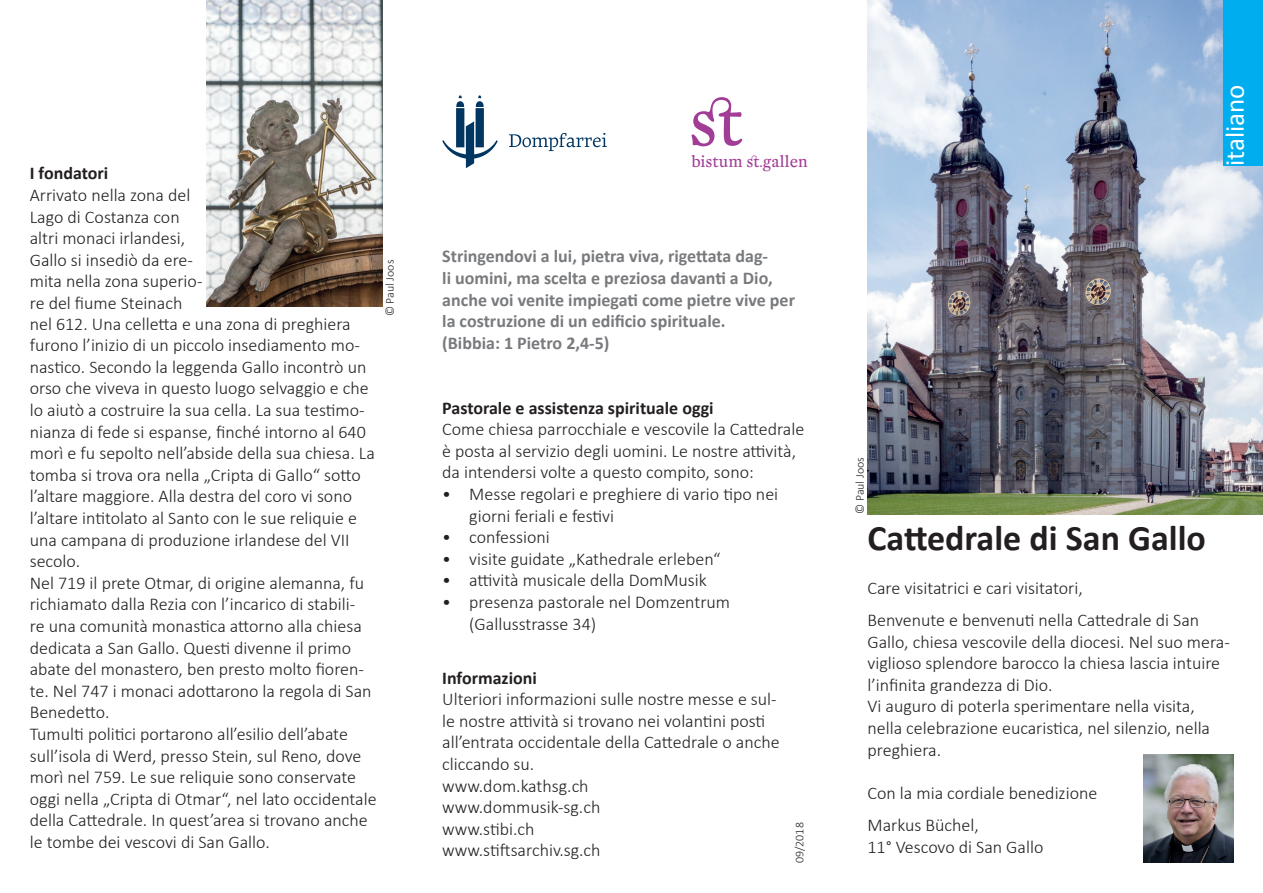
<style>
.page{position:relative;width:1263px;height:893px;background:#fff}
.page>*{position:absolute;margin:0;border:0;box-sizing:border-box;transform-origin:0 0}
.t1{font:68.25px "DTL Fleischmann T Alt";color:#a13d96}
.t2{font:700 36px "Calibri";color:#231f20}
.t3{font:27px "Calibri";color:#fff}
.t4{font:300 18px/21.6px "Calibri";color:#231f20}
.t5{font:700 18px/21.6px "Calibri";color:#787a7d}
.t6{font:700 18px "Calibri";color:#231f20}
.t7{font:16.35px "DTL Fleischmann T";letter-spacing:.005em;color:#a13d96}
.t8{font:300 12px "Calibri";color:#231f20}
.s1{font-family:"DTL Fleischmann T Alt"}
.s2{font-size:11.55px}
</style>
<div class="page">
<img style="left:867px;top:0;width:396px;height:514px">
<img style="left:1144px;top:754px;width:89px;height:108px">
<div style="left:1224px;top:0;width:39px;height:166px;background:#00aeef"></div>
<svg style="left:509px;top:133px;width:98px;height:18px"></svg>
<svg style="left:442px;top:95px;width:56px;height:73px"></svg>
<img style="left:206px;top:0;width:177px;height:306px">
<p class="t6" style="left:30px;top:161px;width:80px">I fondatori</p>
<p class="t4" style="left:30px;top:184px;width:174px">Arrivato nella zona del<br>Lago di Costanza con altri monaci irlandesi,<br>Gallo si insediò da ere&shy;mita nella zona superio-</p>
<p class="t4" style="left:30px;top:292px;width:154px">re del fiume Steinach</p>
<p class="t4" style="left:30px;top:313px;width:347px">nel 612. Una celletta e una zona di preghiera furono l’inizio di un piccolo insediamento mo&shy;nastico. Secondo la leggenda Gallo incontrò un orso che viveva in questo luogo selvaggio e che lo aiutò a costruire la sua cella. La sua testimo&shy;nianza di fede si espanse, finché intorno al 640 morì e fu sepolto nell’abside della sua chiesa. La tomba si trova ora nella „Cripta di Gallo“ sotto l’altare maggiore. Alla destra del coro vi sono l’altare intitolato al Santo con le sue reliquie e una campana di produzione irlandese del VII secolo.</p>
<p class="t4" style="left:30px;top:572px;width:343px">Nel 719 il prete Otmar, di origine alemanna, fu richiamato dalla Rezia con l’incarico di stabili&shy;re una comunità monastica attorno alla chiesa dedicata a San Gallo. Questi divenne il primo abate del monastero, ben presto molto fioren&shy;te. Nel 747 i monaci adottarono la regola di San Benedetto.</p>
<p class="t4" style="left:30px;top:723px;width:348px">Tumulti politici portarono all’esilio dell’abate sull’isola di Werd, presso Stein, sul Reno, dove morì nel 759. Le sue reliquie sono conservate oggi nella „Cripta di Otmar“, nel lato occidentale della Cattedrale. In quest’area si trovano anche le tombe dei vescovi di San Gallo.</p>
<p class="t8" style="left:382px;top:316px;width:58px;rotate:-90deg">© Paul Joos</p>
<p class="t1" style="left:689px;top:83px;width:56px">w</p>
<p class="t7" style="left:691px;top:151px;width:118px">bistum <span class="s1">w</span><span class="s2">.</span>gallen</p>
<p class="t5" style="left:442px;top:245px;width:354px">Stringendovi a lui, pietra viva, rigettata dag-<br>li uomini, ma scelta e preziosa davanti a Dio, anche voi venite impiegati come pietre vive per la costruzione di un edificio spirituale.</p>
<p class="t5" style="left:442px;top:331px;width:169px">(Bibbia: 1 Pietro 2,4-5)</p>
<p class="t6" style="left:442px;top:395px;width:273px">Pastorale e assistenza spirituale oggi</p>
<p class="t4" style="left:442px;top:418px;width:363px">Come chiesa parrocchiale e vescovile la Cattedrale è posta al servizio degli uomini. Le nostre attività, da intendersi volte a questo compito, sono:</p>
<p class="t4" style="left:469px;top:483px;width:310px;text-indent:-27px">• Messe regolari e preghiere di vario tipo nei giorni feriali e festivi</p>
<p class="t4" style="left:442px;top:526px;width:109px">• confessioni</p>
<p class="t4" style="left:442px;top:548px;width:280px">• visite guidate „Kathedrale erleben“</p>
<p class="t4" style="left:442px;top:569px;width:266px">• attività musicale della DomMusik</p>
<p class="t4" style="left:469px;top:591px;width:262px;text-indent:-27px">• presenza pastorale nel Domzentrum (Gallusstrasse 34)</p>
<p class="t6" style="left:442px;top:665px;width:96px">Informazioni</p>
<p class="t4" style="left:442px;top:688px;width:339px">Ulteriori informazioni sulle nostre messe e sul&shy;le nostre attività si trovano nei volantini posti all’entrata occidentale della Cattedrale o anche cliccando su.</p>
<p class="t4" style="left:442px;top:775px;width:148px">www.dom.kathsg.ch</p>
<p class="t4" style="left:442px;top:796px;width:160px">www.dommusik-sg.ch</p>
<p class="t4" style="left:442px;top:818px;width:94px">www.stibi.ch</p>
<p class="t4" style="left:442px;top:839px;width:160px">www.stiftsarchiv.sg.ch</p>
<p class="t8" style="left:792px;top:863px;width:42px;rotate:-90deg">09/2018</p>
<p class="t8" style="left:852px;top:514px;width:58px;rotate:-90deg">© Paul Joos</p>
<p class="t3" style="left:1216px;top:166px;width:83px;rotate:-90deg">italiano</p>
<p class="t2" style="left:867px;top:513px;width:340px">Cattedrale di San Gallo</p>
<p class="t4" style="left:867px;top:577px;width:217px">Care visitatrici e cari visitatori,</p>
<p class="t4" style="left:867px;top:609px;width:364px">Benvenute e benvenuti nella Cattedrale di San Gallo, chiesa vescovile della diocesi. Nel suo mera&shy;viglioso splendore barocco la chiesa lascia intuire l’infinita grandezza di Dio.</p>
<p class="t4" style="left:867px;top:695px;width:344px">Vi auguro di poterla sperimentare nella visita, nella celebrazione eucaristica, nel silenzio, nella preghiera.</p>
<p class="t4" style="left:867px;top:782px;width:231px">Con la mia cordiale benedizione</p>
<p class="t4" style="left:867px;top:814px;width:113px">Markus Büchel,</p>
<p class="t4" style="left:867px;top:836px;width:177px">11° Vescovo di San Gallo</p>
</div>
